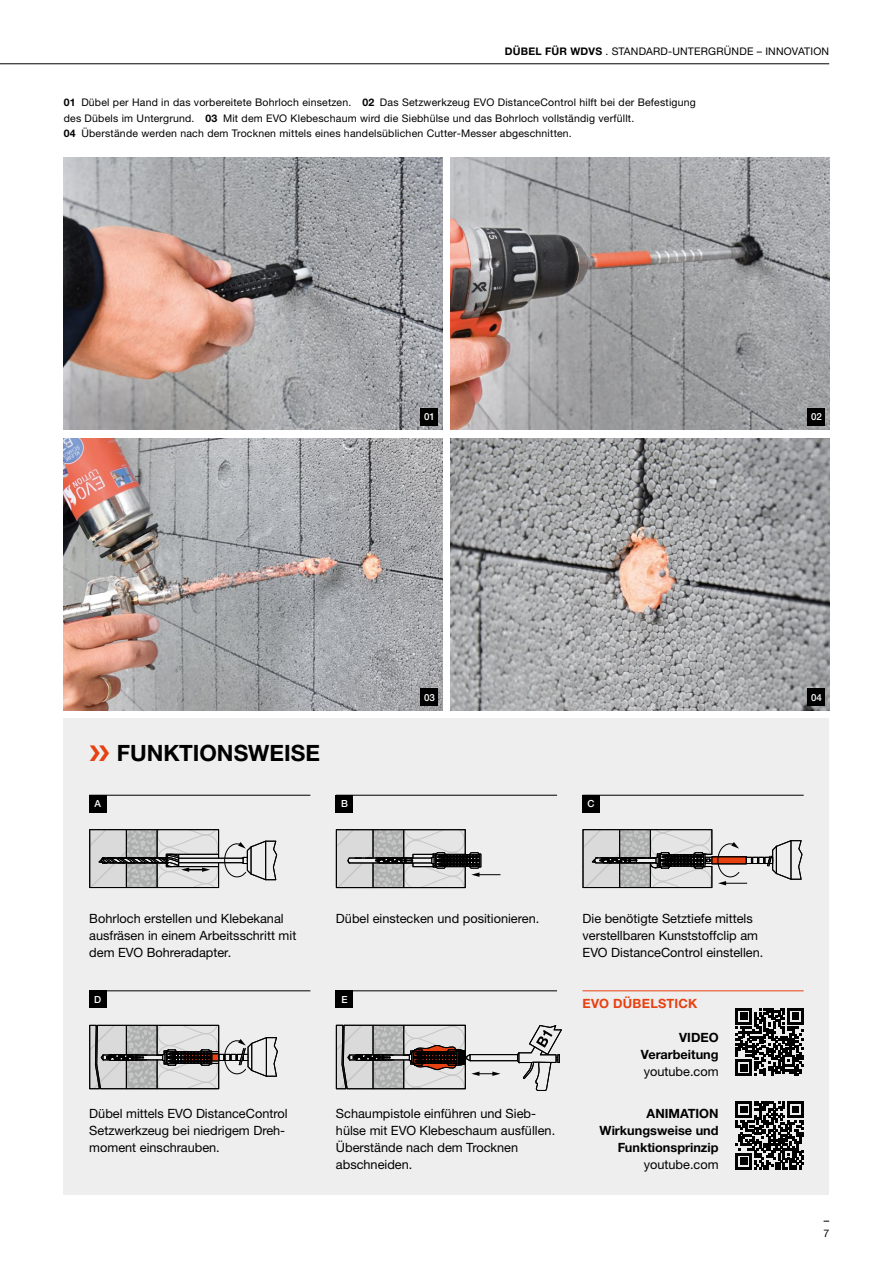
<style>
.page{position:relative;width:893px;height:1263px;background:#fff}
.page>*{position:absolute;margin:0;border:0;box-sizing:border-box;transform-origin:0 0}
.t1{font:700 22.5px "Helvetica Neue LTW1 G";color:#000}
.t2{font:12.75px/17px "Helvetica Neue LTW1 G";color:#000}
.t3{font:700 12.75px/17px "Helvetica Neue LTW1 G";color:#000;text-align:right}
.t4{font:700 12.75px "Helvetica Neue LTW1 G";letter-spacing:.02em;color:#e74011}
.t5{font:10.5px/15.3px "Helvetica Neue LTW1 G";letter-spacing:.02em;color:#000}
.t6{font:500 9.75px "Helvetica Neue LTW1 G";color:#fff}
.s1{font-weight:700}
.s2{color:#e74011}
</style>
<div class="page">
<div style="left:64px;top:719px;width:765px;height:476px;background:#eee"></div>
<hr style="left:0;top:63px;width:829px;height:1px;background:#000">
<hr style="left:126px;top:982px;width:93px;height:1px;background:#000">
<hr style="left:90px;top:982px;width:36px;height:1px;background:#000">
<hr style="left:103px;top:1011px;width:63px;height:1px;background:#000">
<hr style="left:103px;top:1016px;width:63px;height:1px;background:#000">
<svg style="left:89px;top:829px;width:188px;height:60px"></svg>
<svg style="left:89px;top:1025px;width:189px;height:65px"></svg>
<hr style="left:414px;top:1012px;width:43px;height:1px;background:#000">
<hr style="left:414px;top:1014px;width:43px;height:1px;background:#000">
<hr style="left:414px;top:1007px;width:43px;height:1px;background:#000">
<hr style="left:414px;top:1019px;width:43px;height:1px;background:#000">
<svg style="left:336px;top:829px;width:165px;height:60px"></svg>
<hr style="left:470px;top:1054px;width:47px;height:1px;background:#000">
<hr style="left:470px;top:1060px;width:47px;height:1px;background:#000">
<svg style="left:336px;top:1025px;width:164px;height:64px"></svg>
<svg style="left:516px;top:1025px;width:46px;height:66px"></svg>
<svg style="left:583px;top:829px;width:220px;height:60px"></svg>
<hr style="left:89px;top:795px;width:221px;height:1px;background:#000">
<hr style="left:89px;top:990px;width:221px;height:1px;background:#000">
<hr style="left:336px;top:795px;width:221px;height:1px;background:#000">
<hr style="left:336px;top:990px;width:221px;height:1px;background:#000">
<hr style="left:583px;top:795px;width:221px;height:1px;background:#000">
<hr style="left:583px;top:990px;width:221px;height:1px;background:#e74011">
<div style="left:89px;top:795px;width:17px;height:17px;background:#000"></div>
<div style="left:89px;top:991px;width:17px;height:17px;background:#000"></div>
<div style="left:336px;top:795px;width:17px;height:17px;background:#000"></div>
<div style="left:336px;top:991px;width:17px;height:17px;background:#000"></div>
<div style="left:583px;top:795px;width:17px;height:17px;background:#000"></div>
<img style="left:64px;top:438px;width:378px;height:272px">
<img style="left:451px;top:438px;width:378px;height:272px">
<img style="left:64px;top:157px;width:378px;height:272px">
<img style="left:451px;top:157px;width:378px;height:272px">
<svg style="left:736px;top:1008px;width:68px;height:68px"></svg>
<svg style="left:736px;top:1101px;width:68px;height:68px"></svg>
<div style="left:421px;top:408px;width:17px;height:17px;background:#000"></div>
<div style="left:421px;top:689px;width:17px;height:17px;background:#000"></div>
<div style="left:808px;top:408px;width:17px;height:17px;background:#000"></div>
<div style="left:808px;top:689px;width:17px;height:17px;background:#000"></div>
<p class="t5" style="left:505px;top:44px;width:326px"><span class="s1">DÜBEL FÜR WDVS</span> . STANDARD-UNTERGRÜNDE – INNOVATION</p>
<p class="t5" style="left:64px;top:95px;width:634px"><span class="s1">01</span> Dübel per Hand in das vorbereitete Bohrloch einsetzen. <span class="s1">02</span> Das Setzwerkzeug EVO DistanceControl hilft bei der Befestigung des Dübels im Untergrund. <span class="s1">03</span> Mit dem EVO Klebeschaum wird die Siebhülse und das Bohrloch vollständig verfüllt.<br><span class="s1">04</span> Überstände werden nach dem Trocknen mittels eines handelsüblichen Cutter-Messer abgeschnitten.</p>
<p class="t6" style="left:424px;top:411px;width:12px">01</p>
<p class="t6" style="left:811px;top:411px;width:12px">02</p>
<p class="t6" style="left:424px;top:691px;width:12px">03</p>
<p class="t6" style="left:811px;top:691px;width:12px">04</p>
<h1 class="t1" style="left:89px;top:739px;width:232px"><span class="s2">❯❯</span> FUNKTIONSWEISE</h1>
<p class="t6" style="left:95px;top:798px;width:8px">A</p>
<p class="t6" style="left:341px;top:798px;width:8px">B</p>
<p class="t6" style="left:588px;top:798px;width:9px">C</p>
<p class="t2" style="left:89px;top:910px;width:209px">Bohrloch erstellen und Klebekanal ausfräsen in einem Arbeitsschritt mit dem EVO Bohreradapter.</p>
<p class="t2" style="left:336px;top:910px;width:205px">Dübel einstecken und positionieren.</p>
<p class="t2" style="left:583px;top:910px;width:182px">Die benötigte Setztiefe mittels verstellbaren Kunststoffclip am<br>EVO DistanceControl einstellen.</p>
<p class="t6" style="left:94px;top:993px;width:9px">D</p>
<p class="t6" style="left:341px;top:993px;width:8px">E</p>
<p class="t4" style="left:583px;top:995px;width:116px">EVO DÜBELSTICK</p>
<p class="t2" style="left:89px;top:1105px;width:200px">Dübel mittels EVO DistanceControl<br>Setzwerkzeug bei niedrigem Dreh&shy;moment einschrauben.</p>
<p class="t2" style="left:336px;top:1105px;width:221px">Schaumpistole einführen und Sieb&shy;hülse mit EVO Klebeschaum ausfüllen.<br>Überstände nach dem Trocknen abschneiden.</p>
<p class="t3" style="left:641px;top:1029px;width:79px">VIDEO<br>Verarbeitung</p>
<p class="t2" style="left:644px;top:1063px;width:76px">youtube.com</p>
<p class="t3" style="left:599px;top:1105px;width:121px">ANIMATION<br>Wirkungsweise und<br>Funktionsprinzip</p>
<p class="t2" style="left:644px;top:1156px;width:76px">youtube.com</p>
<p class="t5" style="left:823px;top:1226px;width:7px">7</p>
</div>
